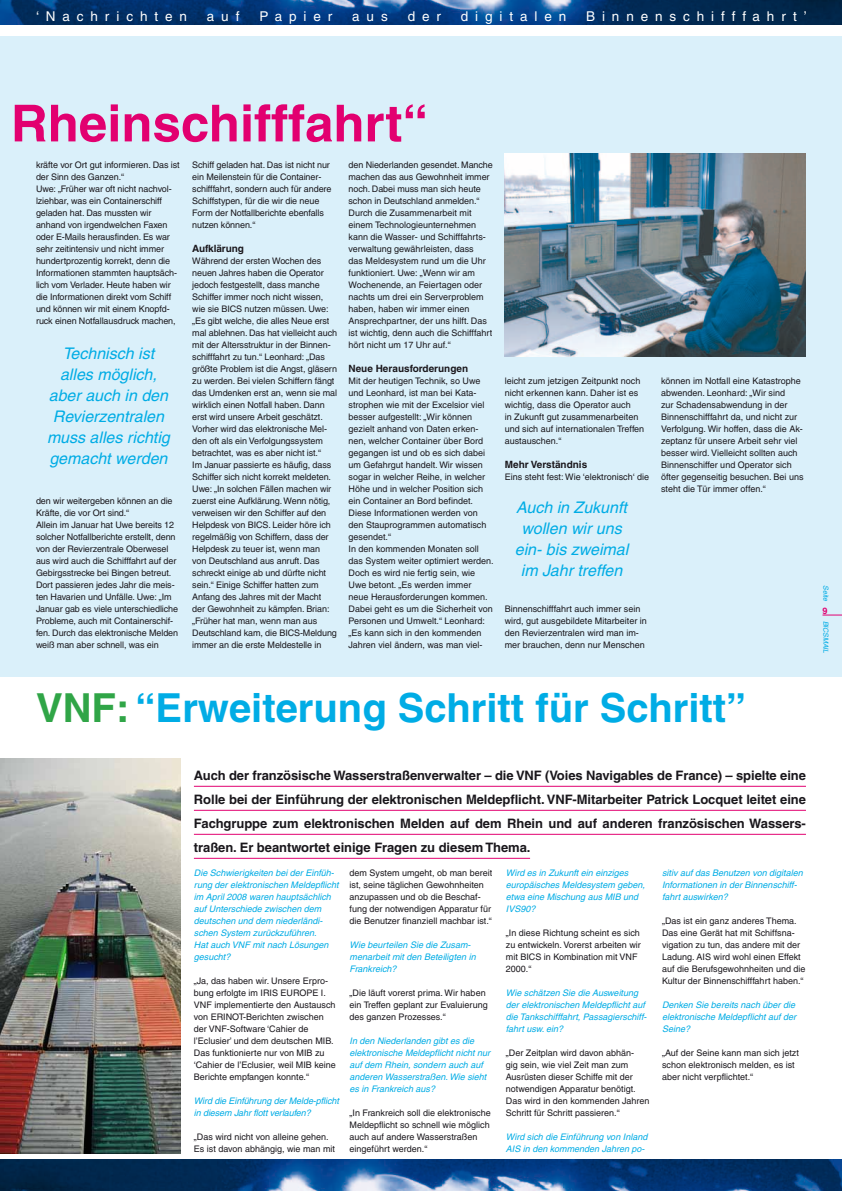
<style>
.page{position:relative;width:842px;height:1191px;background:#fff}
.page>*{position:absolute;margin:0;border:0;box-sizing:border-box;transform-origin:0 0}
.t1{font:700 51px "Helvetica";color:#e20070}
.t2{font:700 40px "Helvetica";color:#00ace5}
.t3{font:italic 16px/21px "Helvetica";color:#00ace5;text-align:center}
.t4{font:13.5px "Helvetica";letter-spacing:.51em;color:#fff}
.t5{font:700 13px/24px "Helvetica";letter-spacing:-.005em;color:#1a171c;text-align:justify}
.t6{font:700 10px "Helvetica";color:#1a171c}
.t7{font:9px/12px "Helvetica";color:#1a171c}
.t8{font:italic 9px/12px "Helvetica";color:#00ace5}
.t9{font:700 9px "Helvetica";color:#e20070}
.t10{font:italic 7px "Helvetica";color:#00ace5}
.s1{color:#30a547}
</style>
<div class="page">
<div style="left:0;top:36px;width:842px;height:1130px;background:#daf0fa"></div>
<div style="left:0;top:677px;width:842px;height:482px;background:#fff"></div>
<img style="left:505px;top:153px;width:301px;height:203px">
<img style="left:0;top:758px;width:181px;height:395px">
<img style="left:0;top:1159px;width:842px;height:32px">
<img style="left:0;top:0;width:842px;height:25px">
<svg style="left:822px;top:615px;width:20px;height:1px"></svg>
<hr style="left:194px;top:786px;width:612px;height:1px;background:#e20070">
<hr style="left:194px;top:810px;width:612px;height:1px;background:#e20070">
<hr style="left:194px;top:834px;width:612px;height:1px;background:#e20070">
<hr style="left:194px;top:858px;width:336px;height:1px;background:#e20070">
<h3 class="t4" style="left:36px;top:9px;width:152px">‘Nachrichten</h3>
<h3 class="t4" style="left:207px;top:9px;width:34px">auf</h3>
<h3 class="t4" style="left:259px;top:9px;width:74px">Papier</h3>
<h3 class="t4" style="left:352px;top:9px;width:37px">aus</h3>
<h3 class="t4" style="left:408px;top:9px;width:35px">der</h3>
<h3 class="t4" style="left:461px;top:9px;width:107px">digitalen</h3>
<h3 class="t4" style="left:586px;top:9px;width:222px">Binnenschifffahrt’</h3>
<h1 class="t1" style="left:11px;top:92px;width:419px">Rheinschifffahrt“</h1>
<p class="t7" style="left:36px;top:159px;width:145px">kräfte vor Ort gut informieren. Das ist der Sinn des Ganzen.“<br>Uwe: „Früher war oft nicht nachvol&shy;lziehbar, was ein Containerschiff geladen hat. Das mussten wir anhand von irgendwelchen Faxen oder E-Mails herausfinden. Es war sehr zeitintensiv und nicht immer hundertprozentig korrekt, denn die Informationen stammten hauptsäch&shy;lich vom Verlader. Heute haben wir die Informationen direkt vom Schiff und können wir mit einem Knopfd&shy;ruck einen Notfallausdruck machen,</p>
<h3 class="t3" style="left:47px;top:342px;width:124px">Technisch ist alles möglich, aber auch in den<br>Revierzentralen muss alles richtig gemacht werden</h3>
<p class="t7" style="left:36px;top:495px;width:144px">den wir weitergeben können an die Kräfte, die vor Ort sind.“<br>Allein im Januar hat Uwe bereits 12 solcher Notfallberichte erstellt, denn von der Revierzentrale Oberwesel aus wird auch die Schifffahrt auf der Gebirgsstrecke bei Bingen betreut.<br>Dort passieren jedes Jahr die meis&shy;ten Havarien und Unfälle. Uwe: „Im Januar gab es viele unterschiedliche Probleme, auch mit Containerschif&shy;fen. Durch das elektronische Melden weiß man aber schnell, was ein</p>
<p class="t7" style="left:192px;top:159px;width:141px">Schiff geladen hat. Das ist nicht nur ein Meilenstein für die Container&shy;schifffahrt, sondern auch für andere<br>Schiffstypen, für die wir die neue<br>Form der Notfallberichte ebenfalls nutzen können.“</p>
<p class="t6" style="left:192px;top:242px;width:53px">Aufklärung</p>
<p class="t7" style="left:192px;top:255px;width:146px">Während der ersten Wochen des neuen Jahres haben die Operator jedoch festgestellt, dass manche Schiffer immer noch nicht wissen, wie sie BICS nutzen müssen. Uwe: „Es gibt welche, die alles Neue erst mal ablehnen. Das hat vielleicht auch mit der Altersstruktur in der Binnen&shy;schifffahrt zu tun.“ Leonhard: „Das größte Problem ist die Angst, gläsern zu werden. Bei vielen Schiffern fängt das Umdenken erst an, wenn sie mal wirklich einen Notfall haben. Dann erst wird unsere Arbeit geschätzt.<br>Vorher wird das elektronische Mel&shy;den oft als ein Verfolgungssystem betrachtet, was es aber nicht ist.“<br>Im Januar passierte es häufig, dass Schiffer sich nicht korrekt meldeten.<br>Uwe: „In solchen Fällen machen wir zuerst eine Aufklärung. Wenn nötig, verweisen wir den Schiffer auf den Helpdesk von BICS. Leider höre ich regelmäßig von Schiffern, dass der Helpdesk zu teuer ist, wenn man<br>von Deutschland aus anruft. Das schreckt einige ab und dürfte nicht sein.“ Einige Schiffer hatten zum Anfang des Jahres mit der Macht<br>der Gewohnheit zu kämpfen. Brian: „Früher hat man, wenn man aus Deutschland kam, die BICS-Meldung immer an die erste Meldestelle in</p>
<p class="t7" style="left:348px;top:159px;width:146px">den Niederlanden gesendet. Manche machen das aus Gewohnheit immer noch. Dabei muss man sich heute schon in Deutschland anmelden.“<br>Durch die Zusammenarbeit mit einem Technologieunternehmen kann die Wasser- und Schifffahrts&shy;verwaltung gewährleisten, dass<br>das Meldesystem rund um die Uhr funktioniert. Uwe: „Wenn wir am<br>Wochenende, an Feiertagen oder nachts um drei ein Serverproblem haben, haben wir immer einen<br>Ansprechpartner, der uns hilft. Das ist wichtig, denn auch die Schifffahrt hört nicht um 17 Uhr auf.“</p>
<p class="t6" style="left:348px;top:362px;width:121px">Neue Herausforderungen</p>
<p class="t7" style="left:348px;top:375px;width:147px">Mit der heutigen Technik, so Uwe und Leonhard, ist man bei Kata&shy;strophen wie mit der Excelsior viel besser aufgestellt: „Wir können gezielt anhand von Daten erken&shy;nen, welcher Container über Bord gegangen ist und ob es sich dabei um Gefahrgut handelt. Wir wissen sogar in welcher Reihe, in welcher<br>Höhe und in welcher Position sich ein Container an Bord befindet.<br>Diese Informationen werden von den Stauprogrammen automatisch gesendet.“<br>In den kommenden Monaten soll das System weiter optimiert werden.<br>Doch es wird nie fertig sein, wie<br>Uwe betont. „Es werden immer<br>neue Herausforderungen kommen.<br>Dabei geht es um die Sicherheit von<br>Personen und Umwelt.“ Leonhard: „Es kann sich in den kommenden<br>Jahren viel ändern, was man viel-</p>
<p class="t7" style="left:505px;top:375px;width:141px">leicht zum jetzigen Zeitpunkt noch nicht erkennen kann. Daher ist es wichtig, dass die Operator auch<br>in Zukunft gut zusammenarbeiten und sich auf internationalen Treffen austauschen.“</p>
<p class="t6" style="left:505px;top:458px;width:84px">Mehr Verständnis</p>
<p class="t7" style="left:505px;top:471px;width:146px">Eins steht fest: Wie ‘elektronisch‘ die</p>
<h3 class="t3" style="left:515px;top:497px;width:115px">Auch in Zukunft wollen wir uns ein- bis zweimal im Jahr treffen</h3>
<p class="t7" style="left:505px;top:603px;width:144px">Binnenschifffahrt auch immer sein wird, gut ausgebildete Mitarbeiter in den Revierzentralen wird man im&shy;mer brauchen, denn nur Menschen</p>
<p class="t7" style="left:661px;top:375px;width:144px">können im Notfall eine Katastrophe abwenden. Leonhard: „Wir sind<br>zur Schadensabwendung in der Binnenschifffahrt da, und nicht zur Verfolgung. Wir hoffen, dass die Ak&shy;zeptanz für unsere Arbeit sehr viel besser wird. Vielleicht sollten auch Binnenschiffer und Operator sich öfter gegenseitig besuchen. Bei uns steht die Tür immer offen.“</p>
<h2 class="t2" style="left:36px;top:683px;width:712px"><span class="s1">VNF:</span> “Erweiterung Schritt für Schritt”</h2>
<p class="t5" style="left:194px;top:763px;width:614px">Auch der französische Wasserstraßenverwalter – die VNF (Voies Navigables de France) – spielte eine Rolle bei der Einführung der elektronischen Meldepflicht. VNF-Mitarbeiter Patrick Locquet leitet eine Fachgruppe zum elektronischen Melden auf dem Rhein und auf anderen französischen Wassers&shy;traßen. Er beantwortet einige Fragen zu diesem Thema.</p>
<p class="t7" style="left:350px;top:867px;width:144px">dem System umgeht, ob man bereit ist, seine täglichen Gewohnheiten anzupassen und ob die Beschaf&shy;fung der notwendigen Apparatur für die Benutzer finanziell machbar ist.“</p>
<p class="t8" style="left:350px;top:939px;width:128px">Wie beurteilen Sie die Zusam&shy;menarbeit mit den Beteiligten in<br>Frankreich?</p>
<p class="t7" style="left:350px;top:987px;width:140px">„Die läuft vorerst prima. Wir haben ein Treffen geplant zur Evaluierung des ganzen Prozesses.“</p>
<p class="t8" style="left:350px;top:1035px;width:142px">In den Niederlanden gibt es die elektronische Meldepflicht nicht nur auf dem Rhein, sondern auch auf anderen Wasserstraßen. Wie sieht es in Frankreich aus?</p>
<p class="t7" style="left:350px;top:1107px;width:143px">„In Frankreich soll die elektronische<br>Meldepflicht so schnell wie möglich auch auf andere Wasserstraßen eingeführt werden.“</p>
<p class="t8" style="left:194px;top:867px;width:146px">Die Schwierigkeiten bei der Einfüh&shy;rung der elektronischen Meldepflicht im April 2008 waren hauptsächlich auf Unterschiede zwischen dem deutschen und dem niederländi&shy;schen System zurückzuführen.<br>Hat auch VNF mit nach Lösungen gesucht?</p>
<p class="t7" style="left:194px;top:975px;width:143px">„Ja, das haben wir. Unsere Erpro&shy;bung erfolgte im IRIS EUROPE I.<br>VNF implementierte den Austausch von ERINOT-Berichten zwischen der VNF-Software ‘Cahier de l’Eclusier’ und dem deutschen MIB.<br>Das funktionierte nur von MIB zu ‘Cahier de l’Eclusier, weil MIB keine<br>Berichte empfangen konnte.“</p>
<p class="t8" style="left:194px;top:1095px;width:146px">Wird die Einführung der Melde-pflicht in diesem Jahr flott verlaufen?</p>
<p class="t7" style="left:194px;top:1131px;width:143px">„Das wird nicht von alleine gehen.<br>Es ist davon abhängig, wie man mit</p>
<p class="t8" style="left:662px;top:867px;width:142px">sitiv auf das Benutzen von digitalen<br>Informationen in der Binnenschiff&shy;fahrt auswirken?</p>
<p class="t7" style="left:662px;top:915px;width:145px">„Das ist ein ganz anderes Thema.<br>Das eine Gerät hat mit Schiffsna&shy;vigation zu tun, das andere mit der Ladung. AIS wird wohl einen Effekt auf die Berufsgewohnheiten und die Kultur der Binnenschifffahrt haben.“</p>
<p class="t8" style="left:662px;top:999px;width:136px">Denken Sie bereits nach über die elektronische Meldepflicht auf der<br>Seine?</p>
<p class="t7" style="left:662px;top:1047px;width:138px">„Auf der Seine kann man sich jetzt schon elektronisch melden, es ist aber nicht verpflichtet.“</p>
<p class="t8" style="left:506px;top:867px;width:141px">Wird es in Zukunft ein einziges europäisches Meldesystem geben, etwa eine Mischung aus MIB und<br>IVS90?</p>
<p class="t7" style="left:506px;top:927px;width:136px">„In diese Richtung scheint es sich zu entwickeln. Vorerst arbeiten wir mit BICS in Kombination mit VNF<br>2000.“</p>
<p class="t8" style="left:506px;top:987px;width:142px">Wie schätzen Sie die Ausweitung der elektronischen Meldepflicht auf die Tankschifffahrt, Passagierschiff&shy;fahrt usw. ein?</p>
<p class="t7" style="left:506px;top:1047px;width:145px">„Der Zeitplan wird davon abhän-<br>gig sein, wie viel Zeit man zum<br>Ausrüsten dieser Schiffe mit der notwendigen Apparatur benötigt.<br>Das wird in den kommenden Jahren<br>Schritt für Schritt passieren.“</p>
<p class="t8" style="left:506px;top:1131px;width:143px">Wird sich die Einführung von Inland<br>AIS in den kommenden Jahren po-</p>
<p class="t10" style="left:830px;top:585px;width:18px;rotate:90deg">Seite</p>
<p class="t10" style="left:830px;top:620px;width:34px;rotate:90deg">BICSMAIL</p>
<p class="t9" style="left:822px;top:605px;width:7px">9</p>
</div>
